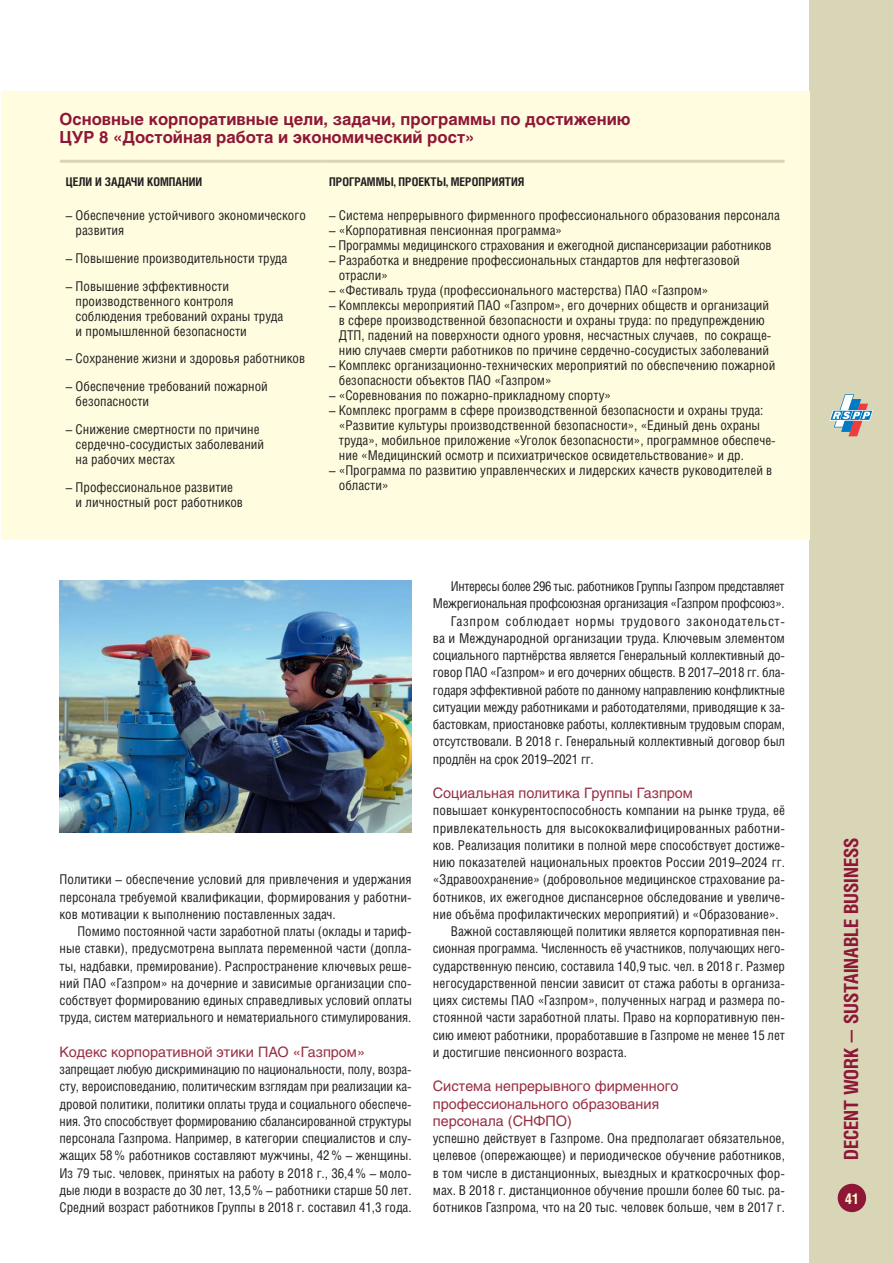
<style>
.page{position:relative;width:893px;height:1263px;background:#fff}
.page>*{position:absolute;margin:0;border:0;box-sizing:border-box;transform-origin:0 0}
.t1{font:700 19.5px "Helios Cond C";color:#8e1737}
.subhead{font:700 16.5px/17.2px "Helios C";color:#8e1737}
.t2{font:700 15px "Helios Cond C";color:#fffbcc}
.subhead_2{font:14.25px/17.2px "Helios C";color:#972f42}
.txt{font:13.5px/17.2px "Helios Cond C";letter-spacing:-.015em;color:#231f20;text-align:justify}
.txt_no_intent{font:13.5px/17.2px "Helios Cond C";color:#231f20;text-align:justify}
.tab_txt___indent{font:13.5px/15px "Helios Cond C";color:#231f20}
.tab_txt{font:13.5px/15px "Helios Cond C";color:#231f20}
.tab_txt-2{font:700 12px "Helios Cond C";color:#231f20}
</style>
<div class="page">
<div style="left:809px;top:0;width:84px;height:1263px;background:#d9d6b7"></div>
<svg style="left:829px;top:394px;width:44px;height:42px"></svg>
<div style="left:838px;top:1184px;width:27px;height:27px;background:#8e1737;border-radius:50%"></div>
<div style="left:838px;top:1184px;width:28px;height:28px;border:1px solid #8e1737;border-radius:50%"></div>
<div style="left:1px;top:91px;width:808px;height:448px;background:#fffce0"></div>
<hr style="left:60px;top:160px;width:263px;height:3px;background:#d9d6b7">
<hr style="left:323px;top:160px;width:462px;height:3px;background:#d9d6b7">
<img style="left:60px;top:581px;width:352px;height:252px">
<p class="subhead" style="left:60px;top:111px;width:573px">Основные корпоративные цели, задачи, программы по достижению<br>ЦУР 8 «Достойная работа и экономический рост»</p>
<p class="tab_txt-2" style="left:66px;top:174px;width:138px">ЦЕЛИ И ЗАДАЧИ КОМПАНИИ</p>
<p class="tab_txt-2" style="left:329px;top:174px;width:197px">ПРОГРАММЫ, ПРОЕКТЫ, МЕРОПРИЯТИЯ</p>
<p class="tab_txt" style="left:76px;top:207px;width:232px;text-indent:-10px">– Обеспечение устойчивого экономического развития</p>
<p class="tab_txt" style="left:66px;top:250px;width:223px">– Повышение производительности труда</p>
<p class="tab_txt" style="left:76px;top:278px;width:209px;text-indent:-10px">– Повышение эффективности производственного контроля соблюдения требований охраны труда и промышленной безопасности</p>
<p class="tab_txt" style="left:66px;top:351px;width:241px">– Сохранение жизни и здоровья работников</p>
<p class="tab_txt" style="left:76px;top:378px;width:194px;text-indent:-10px">– Обеспечение требований пожарной безопасности</p>
<p class="tab_txt" style="left:76px;top:421px;width:190px;text-indent:-10px">– Снижение смертности по причине сердечно-сосудистых заболеваний на рабочих местах</p>
<p class="tab_txt" style="left:76px;top:479px;width:169px;text-indent:-10px">– Профессиональное развитие и личностный рост работников</p>
<p class="tab_txt___indent" style="left:329px;top:207px;width:452px">– Система непрерывного фирменного профессионального образования персонала</p>
<p class="tab_txt___indent" style="left:329px;top:222px;width:234px">– «Корпоративная пенсионная программа»</p>
<p class="tab_txt___indent" style="left:329px;top:237px;width:444px">– Программы медицинского страхования и ежегодной диспансеризации работников</p>
<p class="tab_txt___indent" style="left:339px;top:252px;width:403px;text-indent:-10px">– Разработка и внедрение профессиональных стандартов для нефтегазовой отрасли»</p>
<p class="tab_txt___indent" style="left:329px;top:282px;width:381px">– «Фестиваль труда (профессионального мастерства) ПАО «Газпром»</p>
<p class="tab_txt___indent" style="left:339px;top:297px;width:434px;text-indent:-10px">– Комплексы мероприятий ПАО «Газпром», его дочерних обществ и организаций в сфере производственной безопасности и охраны труда: по предупреждению ДТП, падений на поверхности одного уровня, несчастных случаев, по сокраще&shy;нию случаев смерти работников по причине сердечно-сосудистых заболеваний</p>
<p class="tab_txt___indent" style="left:339px;top:357px;width:438px;text-indent:-10px">– Комплекс организационно-технических мероприятий по обеспечению пожарной безопасности объектов ПАО «Газпром»</p>
<p class="tab_txt___indent" style="left:329px;top:387px;width:283px">– «Соревнования по пожарно-прикладному спорту»</p>
<p class="tab_txt___indent" style="left:339px;top:402px;width:438px;text-indent:-10px">– Комплекс программ в сфере производственной безопасности и охраны труда: «Развитие культуры производственной безопасности», «Единый день охраны труда», мобильное приложение «Уголок безопасности», программное обеспече&shy;ние «Медицинский осмотр и психиатрическое освидетельствование» и др.</p>
<p class="tab_txt___indent" style="left:339px;top:462px;width:435px;text-indent:-10px">– «Программа по развитию управленческих и лидерских качеств руководителей в области»</p>
<p class="txt_no_intent" style="left:60px;top:871px;width:354px">Политики – обеспечение условий для привлечения и удержания персонала требуемой квалификации, формирования у работни&shy;ков мотивации к выполнению поставленных задач.</p>
<p class="txt" style="left:60px;top:922px;width:354px;text-indent:18px">Помимо постоянной части заработной платы (оклады и тариф&shy;ные ставки), предусмотрена выплата переменной части (допла&shy;ты, надбавки, премирование). Распространение ключевых реше&shy;ний ПАО «Газпром» на дочерние и зависимые организации спо&shy;собствует формированию единых справедливых условий оплаты труда, систем материального и нематериального стимулирования.</p>
<p class="subhead_2" style="left:60px;top:1043px;width:307px">Кодекс корпоративной этики ПАО «Газпром»</p>
<p class="txt_no_intent" style="left:60px;top:1060px;width:354px">запрещает любую дискриминацию по национальности, полу, возра&shy;сту, вероисповеданию, политическим взглядам при реализации ка&shy;дровой политики, политики оплаты труда и социального обеспече&shy;ния. Это способствует формированию сбалансированной структуры персонала Газпрома. Например, в категории специалистов и слу&shy;жащих 58% работников составляют мужчины, 42% – женщины.<br>Из 79 тыс. человек, принятых на работу в 2018 г., 36,4% – моло&shy;дые люди в возрасте до 30 лет, 13,5% – работники старше 50 лет.<br>Средний возраст работников Группы в 2018 г. составил 41,3 года.</p>
<p class="txt" style="left:433px;top:577px;width:353px;text-align:right">Интересы более 296 тыс. работников Группы Газпром представляет<br>Межрегиональная профсоюзная организация «Газпром профсоюз».</p>
<p class="txt" style="left:433px;top:612px;width:354px;text-indent:18px">Газпром соблюдает нормы трудового законодательст&shy;ва и Международной организации труда. Ключевым элементом социального партнёрства является Генеральный коллективный до&shy;говор ПАО «Газпром» и его дочерних обществ. В 2017–2018 гг. бла&shy;годаря эффективной работе по данному направлению конфликтные ситуации между работниками и работодателями, приводящие к за&shy;бастовкам, приостановке работы, коллективным трудовым спорам, отсутствовали. В 2018 г. Генеральный коллективный договор был продлён на срок 2019–2021 гг.</p>
<p class="subhead_2" style="left:433px;top:784px;width:262px">Социальная политика Группы Газпром</p>
<p class="txt_no_intent" style="left:433px;top:802px;width:354px">повышает конкурентоспособность компании на рынке труда, её привлекательность для высококвалифицированных работни&shy;ков. Реализация политики в полной мере способствует достиже&shy;нию показателей национальных проектов России 2019–2024 гг. «Здравоохранение» (добровольное медицинское страхование ра&shy;ботников, их ежегодное диспансерное обследование и увеличе&shy;ние объёма профилактических мероприятий) и «Образование».</p>
<p class="txt" style="left:433px;top:922px;width:354px;text-indent:18px">Важной составляющей политики является корпоративная пен&shy;сионная программа. Численность её участников, получающих него&shy;сударственную пенсию, составила 140,9 тыс. чел. в 2018 г. Размер негосударственной пенсии зависит от стажа работы в организа&shy;циях системы ПАО «Газпром», полученных наград и размера по&shy;стоянной части заработной платы. Право на корпоративную пен&shy;сию имеют работники, проработавшие в Газпроме не менее 15 лет и достигшие пенсионного возраста.</p>
<p class="subhead_2" style="left:433px;top:1077px;width:247px">Система непрерывного фирменного профессионального образования персонала (СНФПО)</p>
<p class="txt_no_intent" style="left:433px;top:1129px;width:354px">успешно действует в Газпроме. Она предполагает обязательное, целевое (опережающее) и периодическое обучение работников, в том числе в дистанционных, выездных и краткосрочных фор&shy;мах. В 2018 г. дистанционное обучение прошли более 60 тыс. ра&shy;ботников Газпрома, что на 20 тыс. человек больше, чем в 2017 г.</p>
<h1 class="t1" style="left:840px;top:1160px;width:324px;rotate:-90deg">DECENT WORK — SUSTAINABLE BUSINESS</h1>
<p class="t2" style="left:845px;top:1189px;width:16px">41</p>
</div>
